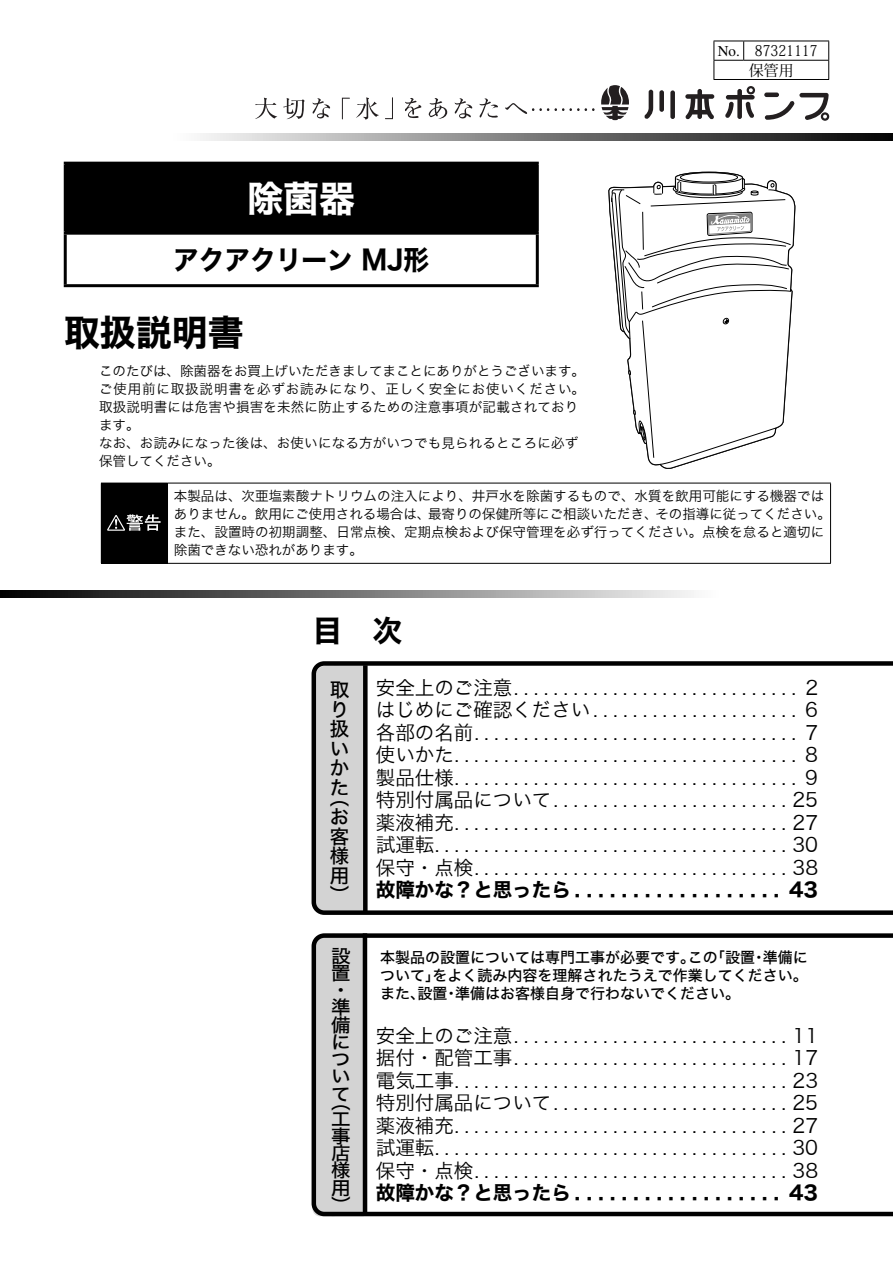
<style>
.page{position:relative;width:893px;height:1263px;background:#fff}
.page>*{position:absolute;margin:0;border:0;box-sizing:border-box;transform-origin:0 0}
.t1{font:36px "Hiragino Kaku W7 90 msp RKSJ H";color:#000}
.t2{font:36px "Hiragino Kaku W7 90 msp RKSJ H";color:#fff}
.t3{font:30px "Hiragino Kaku W7 90 msp RKSJ H";color:#000}
.t4{font:27px "Hiragino Kaku W7 90 msp RKSJ H";color:#000;scale:.95 1}
.t5{font:19.5px/22.5px "Hiragino Kaku W3 90 msp RKSJ H";color:#000;text-align:justify}
.t6{font:19.5px "Hiragino Kaku W7 90 msp RKSJ H";color:#000}
.t7{font:19.5px/19.5px "Hiragino Kaku W5 90 msp RKSJ H";color:#000}
.t8{font:18.6px/17.2px "Hiragino Kaku W5 90 msp RKSJ H";color:#000;scale:1.05 1}
.t9{font:15px/18px "Hiragino Kaku W5 90 msp RKSJ H";color:#000;text-align:justify}
.t10{font:15px/19.2px "Koz Min Pro Regular 90 msp RKSJ H";color:#000;text-align:center;scale:.85 1}
.t11{font:13.5px/18px "Hiragino Kaku W3 90 msp RKSJ H";letter-spacing:.005em;color:#000}
.s1{font-family:"Times"}
</style>
<div class="page">
<svg style="left:311px;top:661px;width:582px;height:254px"></svg>
<svg style="left:609px;top:187px;width:186px;height:282px"></svg>
<svg style="left:611px;top:172px;width:180px;height:293px"></svg>
<svg style="left:200px;top:133px;width:693px;height:8px;background:#787878"></svg>
<svg style="left:601px;top:85px;width:28px;height:35px"></svg>
<svg style="left:644px;top:90px;width:9px;height:29px"></svg>
<div style="left:659px;top:90px;width:5px;height:22px;background:#231f20;border-radius:2px"></div>
<div style="left:670px;top:90px;width:5px;height:29px;background:#231f20;border-radius:2px"></div>
<svg style="left:685px;top:89px;width:29px;height:30px"></svg>
<hr style="left:764px;top:93px;width:15px;height:4px;background:#777475;border-radius:2px">
<svg style="left:725px;top:86px;width:30px;height:33px"></svg>
<svg style="left:765px;top:93px;width:64px;height:28px"></svg>
<svg style="left:255px;top:98px;width:22px;height:21px"></svg>
<svg style="left:283px;top:98px;width:22px;height:21px"></svg>
<svg style="left:312px;top:98px;width:18px;height:20px"></svg>
<svg style="left:342px;top:98px;width:8px;height:21px"></svg>
<svg style="left:356px;top:97px;width:23px;height:23px"></svg>
<svg style="left:385px;top:97px;width:8px;height:22px"></svg>
<svg style="left:405px;top:98px;width:16px;height:20px"></svg>
<svg style="left:429px;top:98px;width:18px;height:21px"></svg>
<svg style="left:454px;top:98px;width:18px;height:20px"></svg>
<svg style="left:479px;top:98px;width:19px;height:20px"></svg>
<svg style="left:505px;top:103px;width:89px;height:11px"></svg>
<svg style="left:0;top:590px;width:694px;height:8px;background:#767676"></svg>
<svg style="left:311px;top:933px;width:582px;height:284px"></svg>
<hr style="left:363px;top:933px;width:4px;height:281px;background:#000">
<hr style="left:713px;top:41px;width:31px;height:1px;background:#000">
<hr style="left:744px;top:41px;width:85px;height:1px;background:#000">
<svg style="left:743px;top:41px;width:1px;height:19px"></svg>
<hr style="left:713px;top:60px;width:31px;height:1px;background:#000">
<svg style="left:713px;top:41px;width:1px;height:38px"></svg>
<hr style="left:744px;top:60px;width:85px;height:1px;background:#000">
<svg style="left:828px;top:41px;width:1px;height:38px"></svg>
<hr style="left:713px;top:79px;width:116px;height:1px;background:#000">
<div style="left:363px;top:665px;width:5px;height:247px;background:#000"></div>
<div style="left:65px;top:163px;width:472px;height:70px;background:#000"></div>
<hr style="left:64px;top:162px;width:475px;height:3px;background:#000">
<hr style="left:64px;top:165px;width:3px;height:67px;background:#000">
<hr style="left:536px;top:165px;width:3px;height:67px;background:#000">
<hr style="left:64px;top:232px;width:475px;height:3px;background:#000">
<hr style="left:64px;top:235px;width:3px;height:49px;background:#000">
<hr style="left:536px;top:235px;width:3px;height:49px;background:#000">
<hr style="left:64px;top:284px;width:475px;height:3px;background:#000">
<div style="left:101px;top:483px;width:66px;height:80px;background:#000"></div>
<hr style="left:167px;top:483px;width:664px;height:1px;background:#000">
<hr style="left:167px;top:483px;width:1px;height:80px;background:#000">
<hr style="left:830px;top:483px;width:1px;height:80px;background:#000">
<hr style="left:101px;top:563px;width:730px;height:1px;background:#000">
<svg style="left:107px;top:514px;width:54px;height:17px"></svg>
<h1 class="t2" style="left:247px;top:180px;width:109px">除菌器</h1>
<h3 class="t4" style="left:173px;top:246px;width:271px">アクアクリーン MJ形</h3>
<h1 class="t1" style="left:64px;top:315px;width:181px">取扱説明書</h1>
<p class="t11" style="left:99px;top:362px;width:487px">このたびは、除菌器をお買上げいただきましてまことにありがとうございます。ご使用前に取扱説明書を必ずお読みになり、正しく安全にお使いください。取扱説明書には危害や損害を未然に防止するための注意事項が記載されております。<br>なお、お読みになった後は、お使いになる方がいつでも見られるところに必ず保管してください。</p>
<p class="t10" style="left:718px;top:43px;width:119px"><span class="s1">No.</span> 87321117保管用</p>
<p class="t11" style="left:174px;top:488px;width:658px">本製品は、次亜塩素酸ナトリウムの注入により、井戸水を除菌するもので、水質を飲用可能にする機器ではありません。飲用にご使用される場合は、最寄りの保健所等にご相談いただき、その指導に従ってください。また、設置時の初期調整、日常点検、定期点検および保守管理を必ず行ってください。点検を怠ると適切に除菌できない恐れがあります。</p>
<h2 class="t3" style="left:312px;top:616px;width:92px">目　次</h2>
<p class="t5" style="left:376px;top:677px;width:444px">安全上のご注意 . . . . . . . . . . . . . . . . . . . . . . . . . . . . . 2はじめにご確認ください . . . . . . . . . . . . . . . . . . . . . 6各部の名前 . . . . . . . . . . . . . . . . . . . . . . . . . . . . . . . . . 7使いかた . . . . . . . . . . . . . . . . . . . . . . . . . . . . . . . . . . . 8製品仕様 . . . . . . . . . . . . . . . . . . . . . . . . . . . . . . . . . . . 9特別付属品について . . . . . . . . . . . . . . . . . . . . . . . . 25薬液補充 . . . . . . . . . . . . . . . . . . . . . . . . . . . . . . . . . . 27試運転 . . . . . . . . . . . . . . . . . . . . . . . . . . . . . . . . . . . . 30保守・点検 . . . . . . . . . . . . . . . . . . . . . . . . . . . . . . . . 38</p>
<p class="t6" style="left:376px;top:880px;width:443px">故障かな？と思ったら . . . . . . . . . . . . . . . . . . 43</p>
<p class="t7" style="left:330px;top:681px;width:21px">取り扱いかた</p>
<p class="t7" style="left:330px;top:788px;width:20px;text-align:justify">（お客様用）</p>
<p class="t8" style="left:331px;top:948px;width:20px">設置・準備につい</p>
<p class="t8" style="left:331px;top:1088px;width:19px;line-height:21.1px">て（工</p>
<p class="t8" style="left:331px;top:1128px;width:19px;text-align:justify">事店様用）</p>
<p class="t9" style="left:380px;top:949px;width:429px">本製品の設置については専門工事が必要です。この「設置・準備について」をよく読み内容を理解されたうえで作業してください。また、設置・準備はお客様自身で行わないでください。</p>
<p class="t5" style="left:376px;top:1025px;width:444px">安全上のご注意 . . . . . . . . . . . . . . . . . . . . . . . . . . . . 11据付・配管工事 . . . . . . . . . . . . . . . . . . . . . . . . . . . . 17電気工事 . . . . . . . . . . . . . . . . . . . . . . . . . . . . . . . . . . 23特別付属品について . . . . . . . . . . . . . . . . . . . . . . . . 25薬液補充 . . . . . . . . . . . . . . . . . . . . . . . . . . . . . . . . . . 27試運転 . . . . . . . . . . . . . . . . . . . . . . . . . . . . . . . . . . . . 30保守・点検 . . . . . . . . . . . . . . . . . . . . . . . . . . . . . . . . 38</p>
<p class="t6" style="left:376px;top:1183px;width:443px">故障かな？と思ったら . . . . . . . . . . . . . . . . . . 43</p>
</div>
